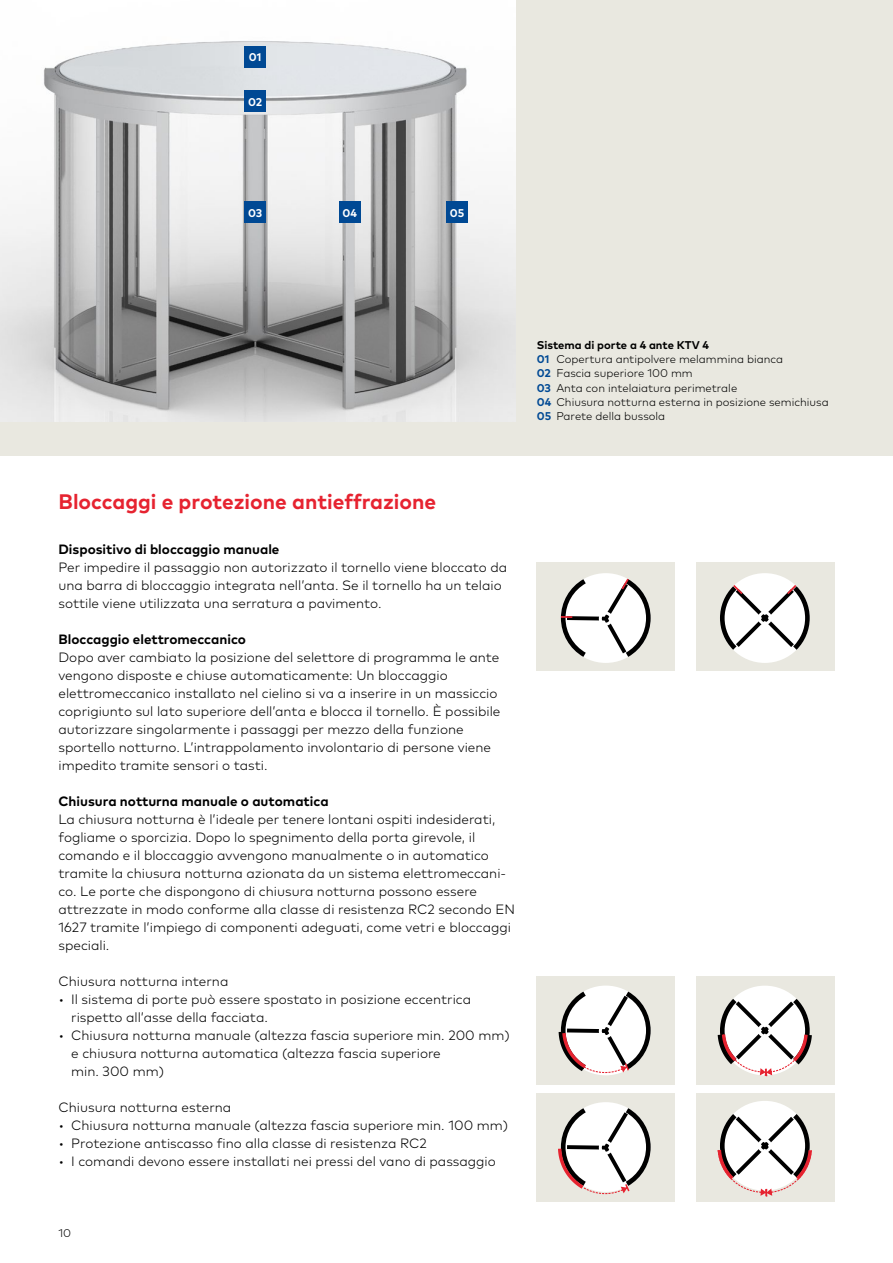
<style>
.page{position:relative;width:893px;height:1263px;background:#fff}
.page>*{position:absolute;margin:0;border:0;box-sizing:border-box;transform-origin:0 0}
.t1{font:700 21px "Mark Pro";color:#e62330}
.t2{font:300 13.5px/18px "Mark Pro";color:#000}
.t3{font:700 13.5px "Mark Pro";color:#000}
.t4{font:300 11.25px/14.2px "Mark Pro";color:#000}
.t5{font:700 11.25px "Mark Pro";color:#fff}
.s1{font-weight:700}
.s2{font-weight:700;color:#004994}
</style>
<div class="page">
<div style="left:0;top:0;width:893px;height:455px;background:#e9e8e0"></div>
<img style="left:0;top:0;width:516px;height:422px">
<div style="left:244px;top:46px;width:22px;height:21px;background:#004994"></div>
<div style="left:244px;top:91px;width:22px;height:21px;background:#004994"></div>
<div style="left:244px;top:202px;width:22px;height:21px;background:#004994"></div>
<div style="left:339px;top:202px;width:21px;height:21px;background:#004994"></div>
<div style="left:446px;top:202px;width:22px;height:21px;background:#004994"></div>
<div style="left:537px;top:562px;width:138px;height:108px;background:#e9e8e0"></div>
<div style="left:561px;top:573px;width:90px;height:90px;background:#fff;border-radius:50%"></div>
<svg style="left:561px;top:579px;width:90px;height:78px"></svg>
<div style="left:537px;top:1094px;width:138px;height:108px;background:#e9e8e0"></div>
<div style="left:561px;top:1102px;width:90px;height:90px;background:#fff;border-radius:50%"></div>
<svg style="left:558px;top:1108px;width:93px;height:86px"></svg>
<div style="left:537px;top:976px;width:138px;height:108px;background:#e9e8e0"></div>
<div style="left:561px;top:985px;width:90px;height:90px;background:#fff;border-radius:50%"></div>
<svg style="left:559px;top:991px;width:92px;height:82px"></svg>
<div style="left:696px;top:562px;width:138px;height:108px;background:#e9e8e0"></div>
<div style="left:720px;top:573px;width:90px;height:90px;background:#fff;border-radius:50%"></div>
<svg style="left:720px;top:585px;width:90px;height:65px"></svg>
<div style="left:696px;top:1094px;width:138px;height:108px;background:#e9e8e0"></div>
<div style="left:720px;top:1101px;width:90px;height:89px;background:#fff;border-radius:50%"></div>
<svg style="left:718px;top:1114px;width:94px;height:82px"></svg>
<div style="left:696px;top:976px;width:138px;height:108px;background:#e9e8e0"></div>
<div style="left:720px;top:986px;width:90px;height:89px;background:#fff;border-radius:50%"></div>
<svg style="left:718px;top:999px;width:94px;height:77px"></svg>
<p class="t5" style="left:249px;top:49px;width:14px">01</p>
<p class="t5" style="left:248px;top:93px;width:16px">02</p>
<p class="t5" style="left:248px;top:204px;width:16px">03</p>
<p class="t5" style="left:342px;top:204px;width:16px">04</p>
<p class="t5" style="left:450px;top:204px;width:16px">05</p>
<p class="t4" style="left:537px;top:337px;width:293px"><span class="s1">Sistema di porte a 4 ante KTV 4<br></span><span class="s2">01</span> Copertura antipolvere melammina bianca<br><span class="s2">02</span> Fascia superiore 100 mm<br><span class="s2">03</span> Anta con intelaiatura perimetrale<br><span class="s2">04</span> Chiusura notturna esterna in posizione semichiusa <span class="s2">05</span> Parete della bussola</p>
<h1 class="t1" style="left:58px;top:485px;width:379px">Bloccaggi e protezione antieffrazione</h1>
<p class="t3" style="left:58px;top:538px;width:222px">Dispositivo di bloccaggio manuale</p>
<p class="t2" style="left:58px;top:557px;width:450px">Per impedire il passaggio non autorizzato il tornello viene bloccato da una barra di bloccaggio integrata nell’anta. Se il tornello ha un telaio sottile viene utilizzata una serratura a pavimento.</p>
<p class="t3" style="left:58px;top:628px;width:189px">Bloccaggio elettromeccanico</p>
<p class="t2" style="left:58px;top:647px;width:443px">Dopo aver cambiato la posizione del selettore di programma le ante vengono disposte e chiuse automaticamente: Un bloccaggio elettromeccanico installato nel cielino si va a inserire in un massiccio coprigiunto sul lato superiore dell’anta e blocca il tornello. È possibile autorizzare singolarmente i passaggi per mezzo della funzione sportello notturno. L’intrappolamento involontario di persone viene impedito tramite sensori o tasti.</p>
<p class="t3" style="left:58px;top:790px;width:272px">Chiusura notturna manuale o automatica</p>
<p class="t2" style="left:58px;top:809px;width:458px">La chiusura notturna è l’ideale per tenere lontani ospiti indesiderati, fogliame o sporcizia. Dopo lo spegnimento della porta girevole, il comando e il bloccaggio avvengono manualmente o in automatico tramite la chiusura notturna azionata da un sistema elettromeccani&shy;co. Le porte che dispongono di chiusura notturna possono essere attrezzate in modo conforme alla classe di resistenza RC2 secondo EN 1627 tramite l’impiego di componenti adeguati, come vetri e bloccaggi speciali.</p>
<p class="t2" style="left:58px;top:971px;width:171px">Chiusura notturna interna</p>
<p class="t2" style="left:71px;top:989px;width:401px;text-indent:-13px">• Il sistema di porte può essere spostato in posizione eccentrica rispetto all’asse della facciata.</p>
<p class="t2" style="left:71px;top:1025px;width:440px;text-indent:-13px">• Chiusura notturna manuale (altezza fascia superiore min. 200 mm) e chiusura notturna automatica (altezza fascia superiore<br>min. 300 mm)</p>
<p class="t2" style="left:58px;top:1097px;width:174px">Chiusura notturna esterna</p>
<p class="t2" style="left:58px;top:1115px;width:451px">• Chiusura notturna manuale (altezza fascia superiore min. 100 mm)</p>
<p class="t2" style="left:58px;top:1133px;width:370px">• Protezione antiscasso fino alla classe di resistenza RC2</p>
<p class="t2" style="left:58px;top:1151px;width:439px">• I comandi devono essere installati nei pressi del vano di passaggio</p>
<p class="t4" style="left:58px;top:1225px;width:14px">10</p>
</div>
